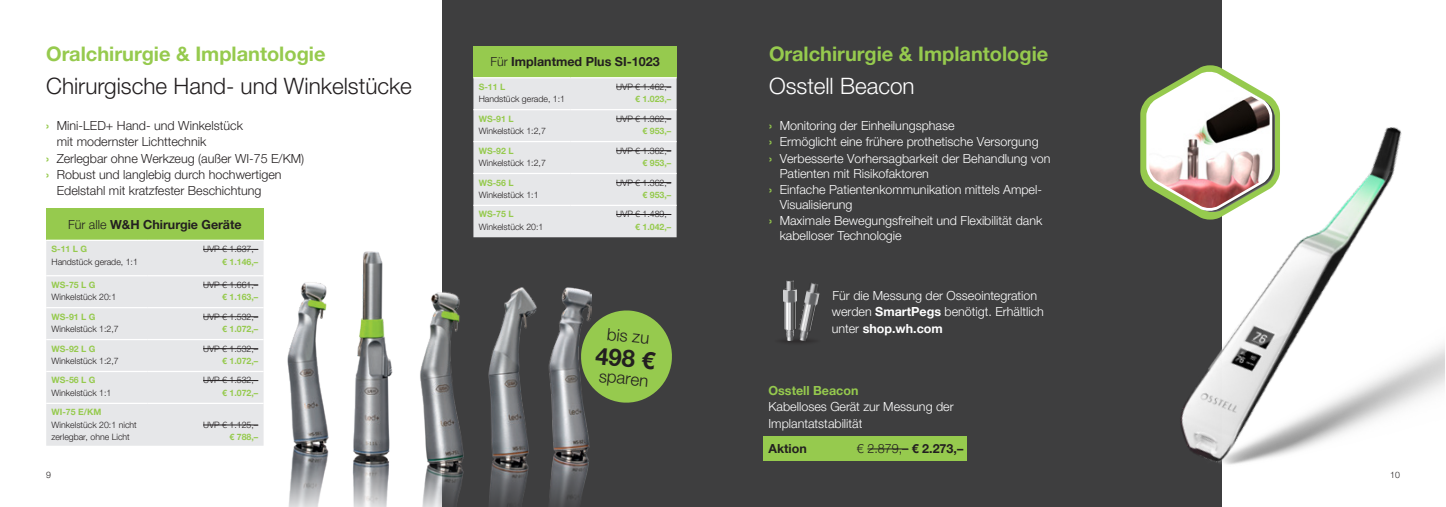
<style>
.page{position:relative;width:1446px;height:507px;background:#fff}
.page>*{position:absolute;margin:0;border:0;box-sizing:border-box;transform-origin:0 0}
.t1{font:700 23.75px "Helvetica Neue World 75";color:#231f20}
.t2{font:22.5px "Helvetica Neue World 45 Lt";color:#231f20}
.t3{font:22.5px "Helvetica Neue World 45 Lt";color:#fff}
.t4{font:700 20px "Helvetica Neue World 75";color:#96ca4e}
.t5{font:16.88px "Helvetica Neue World 45 Lt";color:#231f20}
.t6{font:12.5px/16.2px "Helvetica Neue World 45 Lt";color:#fff}
.t7{font:12.5px "Helvetica Neue World 45 Lt";color:#231f20}
.t8{font:700 12.5px "Helvetica Neue World 75";color:#231f20}
.t9{font:700 12.5px "Helvetica Neue World 75";color:#fff}
.t10{font:700 12.5px "Helvetica Neue World 75";color:#96ca4e}
.t11{font:8.75px/12.5px "Helvetica Neue World 45 Lt";color:#231f20}
.t12{font:700 8.75px "Helvetica Neue World 75";color:#96ca4e}
.s1{font-family:"Helvetica Neue World 75";font-weight:700;color:#96ca4e}
.s2{font-family:"Helvetica Neue World 45 Lt";font-weight:400}
.s3{font-family:"Helvetica Neue World 75";font-weight:700}
</style>
<div class="page">
<div style="left:442px;top:0;width:779px;height:507px;background:#3e3e3f"></div>
<img style="left:957px;top:127px;width:488px;height:380px">
<img style="left:287px;top:252px;width:304px;height:255px">
<div style="left:763px;top:435px;width:203px;height:25px;background:#96ca4e"></div>
<hr style="left:867px;top:448px;width:41px;height:1px;background:#231f20">
<svg style="left:1140px;top:65px;width:140px;height:154px"></svg>
<img style="left:1149px;top:91px;width:120px;height:117px">
<div style="left:46px;top:208px;width:218px;height:32px;background:#96ca4e"></div>
<div style="left:46px;top:241px;width:218px;height:204px;background:#e6e7e9"></div>
<hr style="left:46px;top:275px;width:101px;height:1px;background:#fff">
<hr style="left:147px;top:275px;width:117px;height:1px;background:#fff">
<hr style="left:46px;top:307px;width:101px;height:1px;background:#fff">
<hr style="left:147px;top:307px;width:117px;height:1px;background:#fff">
<hr style="left:46px;top:339px;width:101px;height:1px;background:#fff">
<hr style="left:147px;top:339px;width:117px;height:1px;background:#fff">
<hr style="left:46px;top:371px;width:101px;height:1px;background:#fff">
<hr style="left:147px;top:371px;width:117px;height:1px;background:#fff">
<hr style="left:46px;top:403px;width:101px;height:1px;background:#fff">
<hr style="left:147px;top:403px;width:117px;height:1px;background:#fff">
<hr style="left:203px;top:249px;width:55px;height:1px;background:#231f20">
<hr style="left:203px;top:284px;width:55px;height:1px;background:#231f20">
<hr style="left:203px;top:316px;width:55px;height:1px;background:#231f20">
<hr style="left:203px;top:348px;width:55px;height:1px;background:#231f20">
<hr style="left:203px;top:380px;width:55px;height:1px;background:#231f20">
<hr style="left:203px;top:425px;width:55px;height:1px;background:#231f20">
<div style="left:473px;top:46px;width:203px;height:32px;background:#96ca4e"></div>
<div style="left:473px;top:78px;width:203px;height:159px;background:#e6e7e9"></div>
<hr style="left:473px;top:77px;width:97px;height:1px;background:#fff">
<hr style="left:570px;top:77px;width:106px;height:1px;background:#fff">
<hr style="left:473px;top:109px;width:97px;height:1px;background:#fff">
<hr style="left:570px;top:109px;width:106px;height:1px;background:#fff">
<hr style="left:473px;top:141px;width:97px;height:1px;background:#fff">
<hr style="left:570px;top:141px;width:106px;height:1px;background:#fff">
<hr style="left:473px;top:173px;width:97px;height:1px;background:#fff">
<hr style="left:570px;top:173px;width:106px;height:1px;background:#fff">
<hr style="left:473px;top:205px;width:97px;height:1px;background:#fff">
<hr style="left:570px;top:205px;width:106px;height:1px;background:#fff">
<hr style="left:616px;top:87px;width:55px;height:1px;background:#231f20">
<hr style="left:616px;top:118px;width:55px;height:1px;background:#231f20">
<hr style="left:616px;top:150px;width:55px;height:1px;background:#231f20">
<hr style="left:616px;top:182px;width:55px;height:1px;background:#231f20">
<hr style="left:616px;top:214px;width:55px;height:1px;background:#231f20">
<svg style="left:579px;top:308px;width:93px;height:97px"></svg>
<div style="left:774px;top:335px;width:47px;height:11px;background:#3a393a;border-radius:50%"></div>
<img style="left:783px;top:280px;width:13px;height:60px">
<img style="left:796px;top:282px;width:24px;height:60px">
<h3 class="t4" style="left:46px;top:43px;width:281px">Oralchirurgie &amp; Implantologie</h3>
<h2 class="t2" style="left:46px;top:73px;width:367px">Chirurgische Hand- und Winkelstücke</h2>
<p class="t7" style="left:46px;top:118px;width:198px"><span class="s1">›</span> Mini-LED+ Hand- und Winkelstück</p>
<p class="t7" style="left:57px;top:135px;width:151px">mit modernster Lichttechnik</p>
<p class="t7" style="left:46px;top:151px;width:260px"><span class="s1">›</span> Zerlegbar ohne Werkzeug (außer WI-75 E/KM)</p>
<p class="t7" style="left:46px;top:167px;width:237px"><span class="s1">›</span> Robust und langlebig durch hochwertigen</p>
<p class="t7" style="left:57px;top:183px;width:206px">Edelstahl mit kratzfester Beschichtung</p>
<p class="t8" style="left:68px;top:217px;width:175px"><span class="s2">Für alle</span> W&amp;H Chirurgie Geräte</p>
<p class="t12" style="left:52px;top:244px;width:37px">S-11 L G</p>
<p class="t11" style="left:52px;top:255px;width:88px">Handstück gerade, 1:1</p>
<p class="t11" style="left:203px;top:243px;width:57px">UVP € 1.637,–</p>
<p class="t12" style="left:222px;top:257px;width:37px">€ 1.146,–</p>
<p class="t12" style="left:52px;top:279px;width:45px">WS-75 L G</p>
<p class="t11" style="left:52px;top:291px;width:66px">Winkelstück 20:1</p>
<p class="t11" style="left:203px;top:278px;width:57px">UVP € 1.661,–</p>
<p class="t12" style="left:222px;top:292px;width:37px">€ 1.163,–</p>
<p class="t12" style="left:52px;top:311px;width:45px">WS-91 L G</p>
<p class="t11" style="left:52px;top:323px;width:69px">Winkelstück 1:2,7</p>
<p class="t11" style="left:203px;top:310px;width:57px">UVP € 1.532,–</p>
<p class="t12" style="left:222px;top:324px;width:37px">€ 1.072,–</p>
<p class="t12" style="left:52px;top:343px;width:45px">WS-92 L G</p>
<p class="t11" style="left:52px;top:355px;width:69px">Winkelstück 1:2,7</p>
<p class="t11" style="left:203px;top:342px;width:57px">UVP € 1.532,–</p>
<p class="t12" style="left:222px;top:356px;width:37px">€ 1.072,–</p>
<p class="t12" style="left:52px;top:375px;width:45px">WS-56 L G</p>
<p class="t11" style="left:52px;top:386px;width:61px">Winkelstück 1:1</p>
<p class="t11" style="left:203px;top:374px;width:57px">UVP € 1.532,–</p>
<p class="t12" style="left:222px;top:388px;width:37px">€ 1.072,–</p>
<p class="t12" style="left:52px;top:407px;width:51px">WI-75 E/KM</p>
<p class="t11" style="left:52px;top:418px;width:87px">Winkelstück 20:1 nicht zerlegbar, ohne Licht</p>
<p class="t11" style="left:203px;top:418px;width:57px">UVP € 1.125,–</p>
<p class="t12" style="left:230px;top:432px;width:30px">€ 788,–</p>
<p class="t8" style="left:490px;top:54px;width:171px"><span class="s2">Für</span> Implantmed Plus SI-1023</p>
<p class="t12" style="left:479px;top:82px;width:28px">S-11 L</p>
<p class="t11" style="left:479px;top:93px;width:88px">Handstück gerade, 1:1</p>
<p class="t11" style="left:616px;top:80px;width:57px">UVP € 1.462,–</p>
<p class="t12" style="left:635px;top:94px;width:37px">€ 1.023,–</p>
<p class="t12" style="left:479px;top:113px;width:36px">WS-91 L</p>
<p class="t11" style="left:479px;top:125px;width:69px">Winkelstück 1:2,7</p>
<p class="t11" style="left:616px;top:112px;width:57px">UVP € 1.362,–</p>
<p class="t12" style="left:642px;top:126px;width:30px">€ 953,–</p>
<p class="t12" style="left:479px;top:145px;width:36px">WS-92 L</p>
<p class="t11" style="left:479px;top:157px;width:69px">Winkelstück 1:2,7</p>
<p class="t11" style="left:616px;top:144px;width:57px">UVP € 1.362,–</p>
<p class="t12" style="left:642px;top:158px;width:30px">€ 953,–</p>
<p class="t12" style="left:479px;top:177px;width:36px">WS-56 L</p>
<p class="t11" style="left:479px;top:189px;width:61px">Winkelstück 1:1</p>
<p class="t11" style="left:616px;top:176px;width:57px">UVP € 1.362,–</p>
<p class="t12" style="left:642px;top:190px;width:30px">€ 953,–</p>
<p class="t12" style="left:479px;top:209px;width:36px">WS-75 L</p>
<p class="t11" style="left:479px;top:221px;width:66px">Winkelstück 20:1</p>
<p class="t11" style="left:616px;top:208px;width:57px">UVP € 1.489,–</p>
<p class="t12" style="left:635px;top:222px;width:37px">€ 1.042,–</p>
<h3 class="t5" style="left:608px;top:324px;width:44px;rotate:6deg">bis zu</h3>
<h1 class="t1" style="left:597px;top:341px;width:61px;rotate:6deg">498 €</h1>
<h3 class="t5" style="left:600px;top:366px;width:51px;rotate:6deg">sparen</h3>
<h3 class="t4" style="left:769px;top:43px;width:281px">Oralchirurgie &amp; Implantologie</h3>
<h2 class="t3" style="left:769px;top:73px;width:147px">Osstell Beacon</h2>
<p class="t6" style="left:769px;top:118px;width:283px"><span class="s1">›</span> Monitoring der Einheilungsphase<br><span class="s1">›</span> Ermöglicht eine frühere prothetische Versorgung<br><span class="s1">›</span> Verbesserte Vorhersagbarkeit der Behandlung von</p>
<p class="t6" style="left:769px;top:165px;width:274px;text-indent:11px">Patienten mit Risikofaktoren<br><span class="s1">›</span> Einfache Patientenkommunikation mittels Ampel-</p>
<p class="t6" style="left:769px;top:196px;width:275px;text-indent:11px">Visualisierung<br><span class="s1">›</span> Maximale Bewegungsfreiheit und Flexibilität dank</p>
<p class="t6" style="left:780px;top:228px;width:123px">kabelloser Technologie</p>
<p class="t6" style="left:832px;top:288px;width:213px">Für die Messung der Osseointegration werden <span class="s3">SmartPegs</span> benötigt. Erhältlich</p>
<p class="t9" style="left:832px;top:321px;width:112px"><span class="s2">unter</span> shop.wh.com</p>
<p class="t10" style="left:768px;top:383px;width:91px">Osstell Beacon</p>
<p class="t6" style="left:768px;top:399px;width:187px">Kabelloses Gerät zur Messung der<br>Implantatstabilität</p>
<p class="t8" style="left:768px;top:441px;width:40px">Aktion</p>
<p class="t7" style="left:857px;top:441px;width:108px">€ 2.879,– <span class="s3">€ 2.273,–</span></p>
<p class="t11" style="left:46px;top:469px;width:6px">9</p>
<p class="t11" style="left:1390px;top:469px;width:11px">10</p>
</div>
